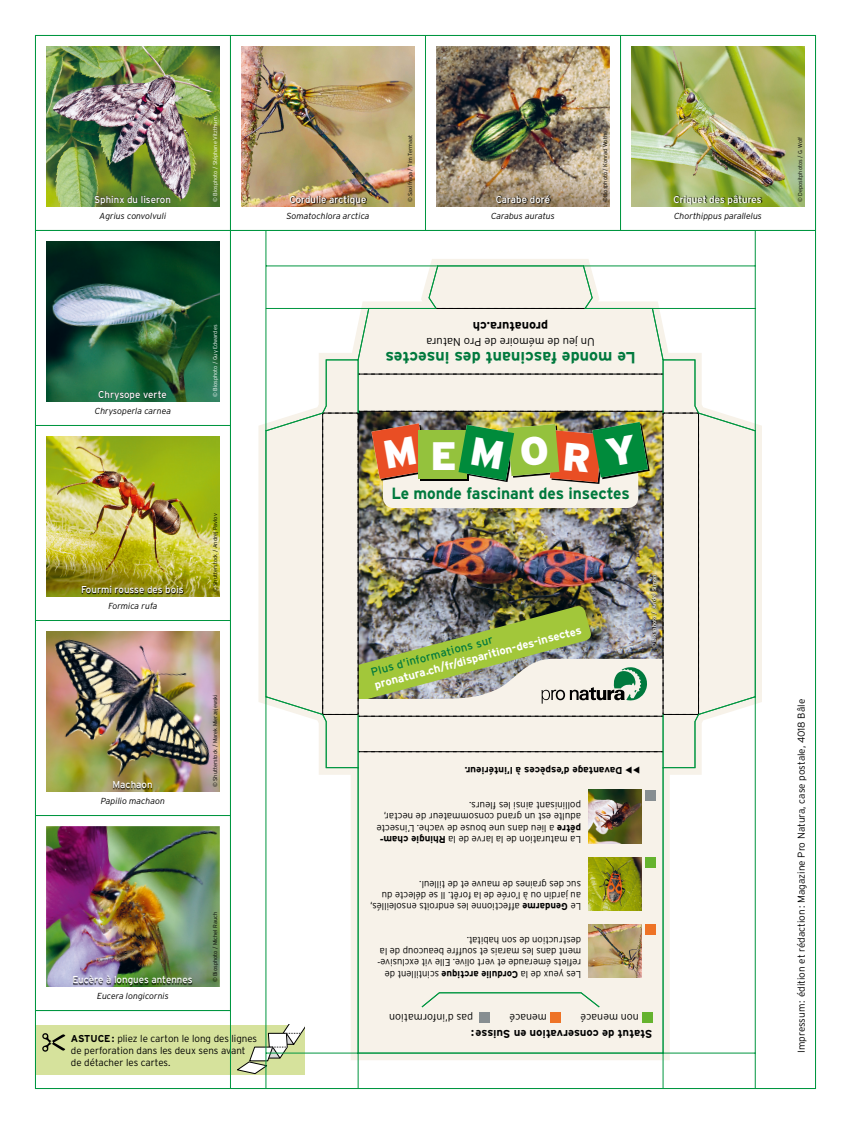
<style>
.page{position:relative;width:851px;height:1124px;background:#fff}
.page>*{position:absolute;margin:0;border:0;box-sizing:border-box;transform-origin:0 0}
.t1{font:900 39.62px "Interstate";color:#fff}
.t2{font:700 16.25px "Interstate";letter-spacing:-.005em;color:#00793d}
.t3{font:700 16.25px "Interstate";letter-spacing:-.005em;color:#00793d;scale:.96 1}
.t4{font:700 12.5px "Interstate";color:#000}
.t5{font:700 11.25px "Interstate";color:#fff}
.t6{font:700 11.25px "Interstate";color:#000}
.t7{font:300 11.25px "Interstate";color:#000}
.t8{font:11.25px "Interstate";color:#00793d}
.t9{font:300 10.62px "Interstate";color:#000}
.t10{font:300 10px/11.2px "Interstate";color:#000}
.t11{font:300 10px/11.2px "Interstate";color:#000;scale:.95 1}
.t12{font:10px "Interstate";color:#fff}
.t13{font:700 10px "Interstate";color:#000}
.t14{font:italic 300 8.75px "Interstate";color:#000}
.t15{font:300 5.62px "Interstate";color:#000}
.t16{font:300 5.62px "Interstate";color:#fff}
.t17{font:5.62px "Interstate";color:#fff}
.s1{font-weight:700}
</style>
<div class="page">
<svg style="left:37px;top:1053px;width:719px;height:33px"></svg>
<img style="left:37px;top:35px;width:779px;height:1018px">
<svg style="left:611px;top:765px;width:28px;height:8px"></svg>
<img style="left:322px;top:411px;width:377px;height:308px">
<p class="t16" style="left:212px;top:202px;width:87px;rotate:-90deg">© Biosphoto / Stéphane Vitzthum</p>
<p class="t15" style="left:601px;top:202px;width:72px;rotate:-90deg">©Biosphoto / Konrad Wothe</p>
<p class="t15" style="left:407px;top:202px;width:69px;rotate:-90deg">© Saxifraga / Tim Termaat</p>
<p class="t12" style="left:289px;top:193px;width:78px">Cordulie arctique</p>
<p class="t12" style="left:495px;top:193px;width:56px">Carabe doré</p>
<p class="t12" style="left:94px;top:193px;width:78px">Sphinx du liseron</p>
<p class="t12" style="left:673px;top:193px;width:90px">Criquet des pâtures</p>
<p class="t14" style="left:100px;top:211px;width:68px">Agrius convolvuli</p>
<p class="t14" style="left:286px;top:211px;width:85px">Somatochlora arctica</p>
<p class="t14" style="left:491px;top:211px;width:65px">Carabus auratus</p>
<p class="t14" style="left:674px;top:211px;width:89px">Chorthippus parallelus</p>
<p class="t15" style="left:796px;top:202px;width:67px;rotate:-90deg">© Depositphotos / G. Wolf</p>
<p class="t12" style="left:98px;top:388px;width:70px">Chrysope verte</p>
<p class="t14" style="left:95px;top:406px;width:78px">Chrysoperla carnea</p>
<p class="t16" style="left:212px;top:397px;width:74px;rotate:-90deg">© Biosphoto / Guy Edwardes</p>
<p class="t12" style="left:81px;top:583px;width:104px">Fourmi rousse des bois</p>
<p class="t14" style="left:108px;top:601px;width:51px">Formica rufa</p>
<p class="t15" style="left:212px;top:592px;width:80px;rotate:-90deg">© Shutterstock / Andrej Pavlov</p>
<p class="t12" style="left:112px;top:778px;width:42px">Machaon</p>
<p class="t14" style="left:101px;top:796px;width:66px">Papilio machaon</p>
<p class="t15" style="left:212px;top:787px;width:94px;rotate:-90deg">© Shutterstock / Marek Mierzejewski</p>
<p class="t12" style="left:72px;top:973px;width:122px">Eucère à longues antennes</p>
<p class="t14" style="left:97px;top:991px;width:73px">Eucera longicornis</p>
<p class="t15" style="left:212px;top:981px;width:72px;rotate:-90deg">© Biosphoto / Michel Rauch</p>
<p class="t10" style="left:71px;top:1031px;width:188px;line-height:12px"><span class="s1">ASTUCE:</span> pliez le carton le long des lignes de perforation dans les deux sens avant</p>
<p class="t10" style="left:71px;top:1056px;width:101px">de détacher les cartes.</p>
<p class="t4" style="left:548px;top:334px;width:77px;rotate:-180deg">pronatura.ch</p>
<p class="t7" style="left:594px;top:349px;width:170px;rotate:-180deg">Un jeu de mémoire de Pro Natura</p>
<p class="t2" style="left:635px;top:368px;width:252px;rotate:-180deg">Le monde fascinant des insectes</p>
<p class="t1" style="left:430px;top:431px;width:28px">E</p>
<p class="t3" style="left:391px;top:483px;width:250px">Le monde fascinant des insectes</p>
<p class="t5" style="left:373px;top:678px;width:215px;rotate:-15deg">pronatura.ch/fr/disparition-des-insectes</p>
<p class="t8" style="left:369px;top:665px;width:127px;rotate:-15deg">Plus d’informations sur</p>
<p class="t17" style="left:650px;top:648px;width:75px;rotate:-90deg">© Biosphoto / André Simon</p>
<p class="t13" style="left:622px;top:776px;width:159px;rotate:-180deg">Davantage d’espèces à l’intérieur.</p>
<p class="t10" style="left:581px;top:845px;width:206px;rotate:-180deg">La maturation de la larve de la <span class="s1">Rhingie cham&shy;pêtre</span> a lieu dans une bouse de vache. L’insecte adulte est un grand consommateur de nectar, pollinisant ainsi les fleurs.</p>
<p class="t11" style="left:581px;top:889px;width:172px;rotate:-180deg">suc des graines de mauve et de tilleul.</p>
<p class="t11" style="left:581px;top:912px;width:223px;rotate:-180deg">Le <span class="s1">Gendarme</span> affectionne les endroits ensoleillés, au jardin ou à l’orée de la forêt. Il se délecte du</p>
<p class="t11" style="left:581px;top:979px;width:216px;rotate:-180deg">Les yeux de la <span class="s1">Cordulie arctique</span> scintillent de reflets émeraude et vert olive. Elle vit exclusive&shy;ment dans les marais et souffre beaucoup de la destruction de son habitat.</p>
<p class="t9" style="left:473px;top:1023px;width:85px;rotate:-180deg">pas d’information</p>
<p class="t9" style="left:547px;top:1023px;width:39px;rotate:-180deg">menacé</p>
<p class="t9" style="left:638px;top:1023px;width:60px;rotate:-180deg">non menacé</p>
<p class="t6" style="left:652px;top:1040px;width:183px;rotate:-180deg">Statut de conservation en Suisse:</p>
<p class="t10" style="left:795px;top:1052px;width:355px;rotate:-90deg">Impressum: édition et rédaction: Magazine Pro Natura, case postale, 4018 Bâle</p>
</div>
